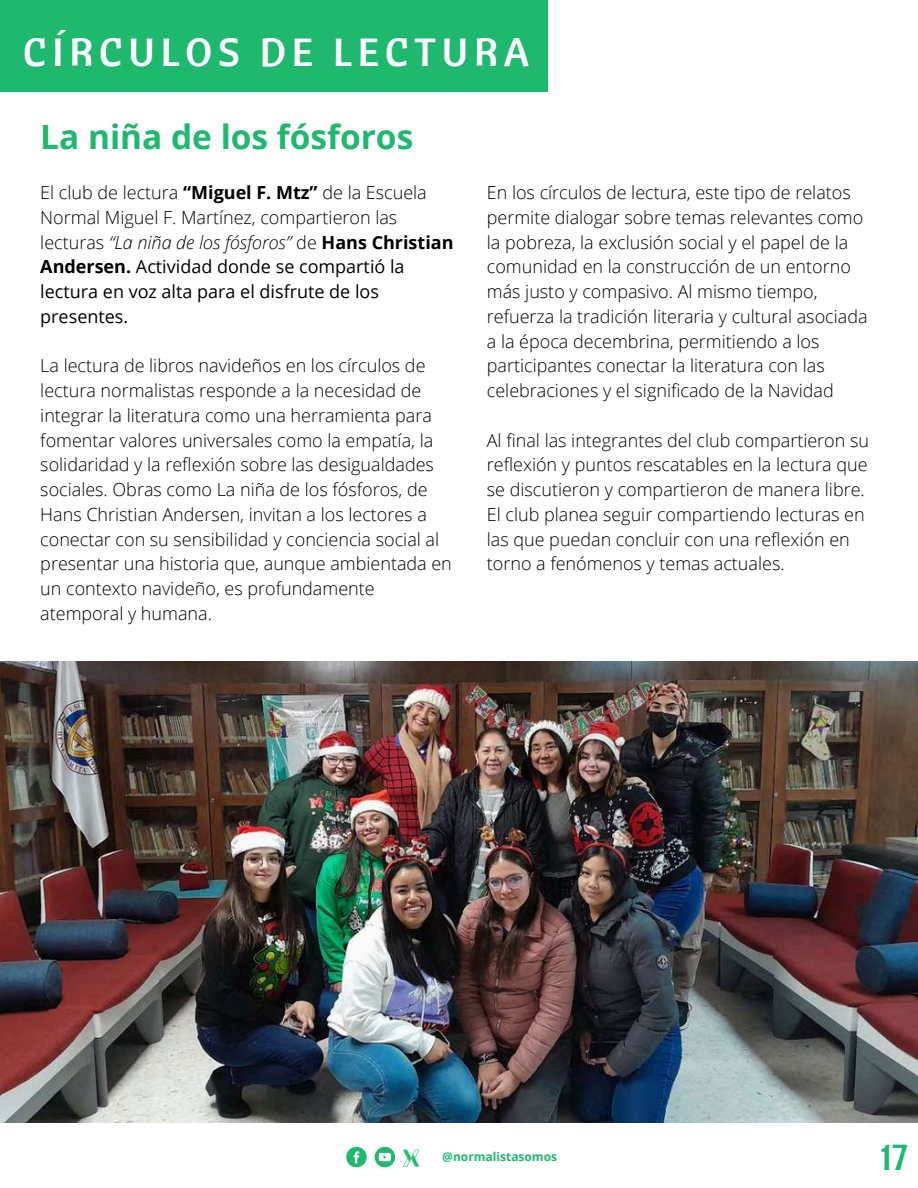
<style>
.page{position:relative;width:918px;height:1188px;background:#fff}
.page>*{position:absolute;margin:0;border:0;box-sizing:border-box;transform-origin:0 0}
.t1{font:39px "Cantora One";letter-spacing:.15em;color:#fff}
.t2{font:36px "Cantora One";color:#1eb86e}
.t3{font:700 33.45px "Open Sans";color:#1eb86e}
.t4{font:300 18px/24.8px "Open Sans";color:#000}
.t5{font:700 12px "Open Sans";color:#1eb86e}
.s1{font-weight:700}
.s2{font-style:italic}
.s3{font-weight:400}
</style>
<div class="page">
<img style="left:0;top:661px;width:917px;height:462px">
<div style="left:0;top:0;width:548px;height:91px;background:#1eb86e"></div>
<svg style="left:346px;top:1147px;width:21px;height:20px"></svg>
<svg style="left:375px;top:1147px;width:20px;height:20px"></svg>
<svg style="left:403px;top:1150px;width:16px;height:16px"></svg>
<h1 class="t1" style="left:23px;top:27px;width:508px">CÍRCULOS DE LECTURA</h1>
<h3 class="t3" style="left:40px;top:114px;width:375px">La niña de los fósforos</h3>
<p class="t4" style="left:40px;top:180px;width:415px">El club de lectura <span class="s1">“Miguel F. Mtz”</span> de la Escuela Normal Miguel F. Martínez, compartieron las lecturas <span class="s2">“La niña de los fósforos”</span> de <span class="s1">Hans Christian Andersen.</span> <span class="s3">Actividad donde se compartió la lectura en voz alta para el disfrute de los presentes.</span></p>
<p class="t4" style="left:40px;top:353px;width:413px">La lectura de libros navideños en los círculos de lectura normalistas responde a la necesidad de integrar la literatura como una herramienta para fomentar valores universales como la empatía, la solidaridad y la reflexión sobre las desigualdades sociales. Obras como La niña de los fósforos, de Hans Christian Andersen, invitan a los lectores a conectar con su sensibilidad y conciencia social al presentar una historia que, aunque ambientada en un contexto navideño, es profundamente atemporal y humana.</p>
<p class="t4" style="left:487px;top:180px;width:382px">En los círculos de lectura, este tipo de relatos permite dialogar sobre temas relevantes como la pobreza, la exclusión social y el papel de la comunidad en la construcción de un entorno más justo y compasivo. Al mismo tiempo, refuerza la tradición literaria y cultural asociada a la época decembrina, permitiendo a los participantes conectar la literatura con las celebraciones y el significado de la Navidad</p>
<p class="t4" style="left:487px;top:427px;width:384px">Al final las integrantes del club compartieron su reflexión y puntos rescatables en la lectura que se discutieron y compartieron de manera libre.<br>El club planea seguir compartiendo lecturas en las que puedan concluir con una reflexión en torno a fenómenos y temas actuales.</p>
<p class="t5" style="left:442px;top:1148px;width:116px">@normalistasomos</p>
<h2 class="t2" style="left:881px;top:1134px;width:28px">17</h2>
</div>
